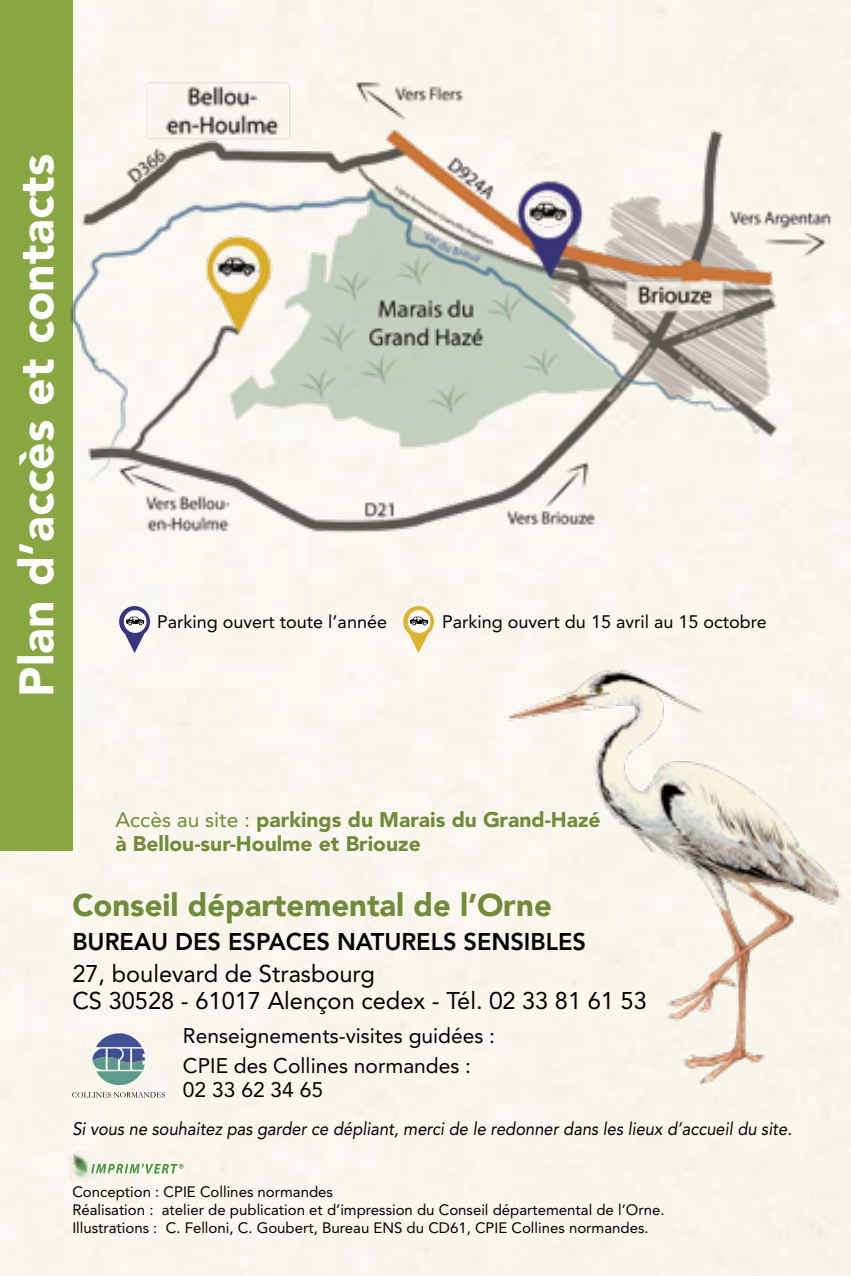
<style>
.page{position:relative;width:851px;height:1276px;background:#fff}
.page>*{position:absolute;margin:0;border:0;box-sizing:border-box;transform-origin:0 0}
.t1{font:900 48px "Avenir LT Std";color:#fff}
.t2{font:900 31.5px "Avenir";color:#708b39}
.t3{font:24px/27px "Avenir LT Std";color:#000}
.t4{font:800 24px "Avenir LT Std";color:#000}
.t5{font:900 21px/24px "Avenir LT Std";color:#708b39}
.t6{font:21px/30px "Avenir LT Std";color:#000}
.t7{font:italic 18px "Avenir LT Std";color:#000;scale:.92 1}
.t8{font:18px "Avenir LT Std";color:#000}
.t9{font:15px/18px "Avenir LT Std";color:#000}
.s1{font-weight:400}
</style>
<div class="page">
<div style="left:0;top:0;width:850px;height:1276px;background:#f9f6ed"></div>
<div style="left:0;top:0;width:72px;height:850px;background:#88a743"></div>
<hr style="left:849px;top:175px;width:1px;height:53px;background:#f9f5ec">
<hr style="left:850px;top:176px;width:1px;height:45px;background:#88a743">
<img style="left:850px;top:217px;width:1px;height:910px">
<img style="left:70px;top:74px;width:770px;height:459px">
<svg style="left:92px;top:1032px;width:53px;height:54px;background:#8ca3b1"></svg>
<svg style="left:72px;top:1092px;width:93px;height:5px"></svg>
<img style="left:70px;top:1150px;width:27px;height:31px">
<svg style="left:91px;top:1163px;width:92px;height:10px"></svg>
<svg style="left:119px;top:606px;width:31px;height:47px"></svg>
<svg style="left:403px;top:606px;width:31px;height:47px"></svg>
<img style="left:495px;top:658px;width:353px;height:435px">
<h1 class="t1" style="left:8px;top:696px;width:544px;rotate:-90deg">Plan d’accès et contacts</h1>
<p class="t8" style="left:157px;top:611px;width:231px">Parking ouvert toute l’année</p>
<p class="t8" style="left:442px;top:611px;width:326px">Parking ouvert du 15 avril au 15 octobre</p>
<h3 class="t5" style="left:115px;top:807px;width:487px"><span class="s1">Accès au site :</span> parkings du Marais du Grand-Hazé à Bellou-sur-Houlme et Briouze</h3>
<h2 class="t2" style="left:72px;top:878px;width:481px">Conseil départemental de l’Orne</h2>
<h3 class="t4" style="left:72px;top:928px;width:515px">BUREAU DES ESPACES NATURELS SENSIBLES</h3>
<h3 class="t3" style="left:72px;top:960px;width:576px">27, boulevard de Strasbourg<br>CS 30528 - 61017 Alençon cedex - Tél. 02 33 81 61 53</h3>
<h3 class="t6" style="left:183px;top:1020px;width:313px">Renseignements-visites guidées :<br>CPIE des Collines normandes :</h3>
<h3 class="t6" style="left:183px;top:1074px;width:142px">02 33 62 34 65</h3>
<p class="t7" style="left:72px;top:1118px;width:783px">Si vous ne souhaitez pas garder ce dépliant, merci de le redonner dans les lieux d’accueil du site.</p>
<p class="t9" style="left:72px;top:1183px;width:593px">Conception : CPIE Collines normandes<br>Réalisation : atelier de publication et d’impression du Conseil départemental de l’Orne.<br>Illustrations : C. Felloni, C. Goubert, Bureau ENS du CD61, CPIE Collines normandes.</p>
</div>
